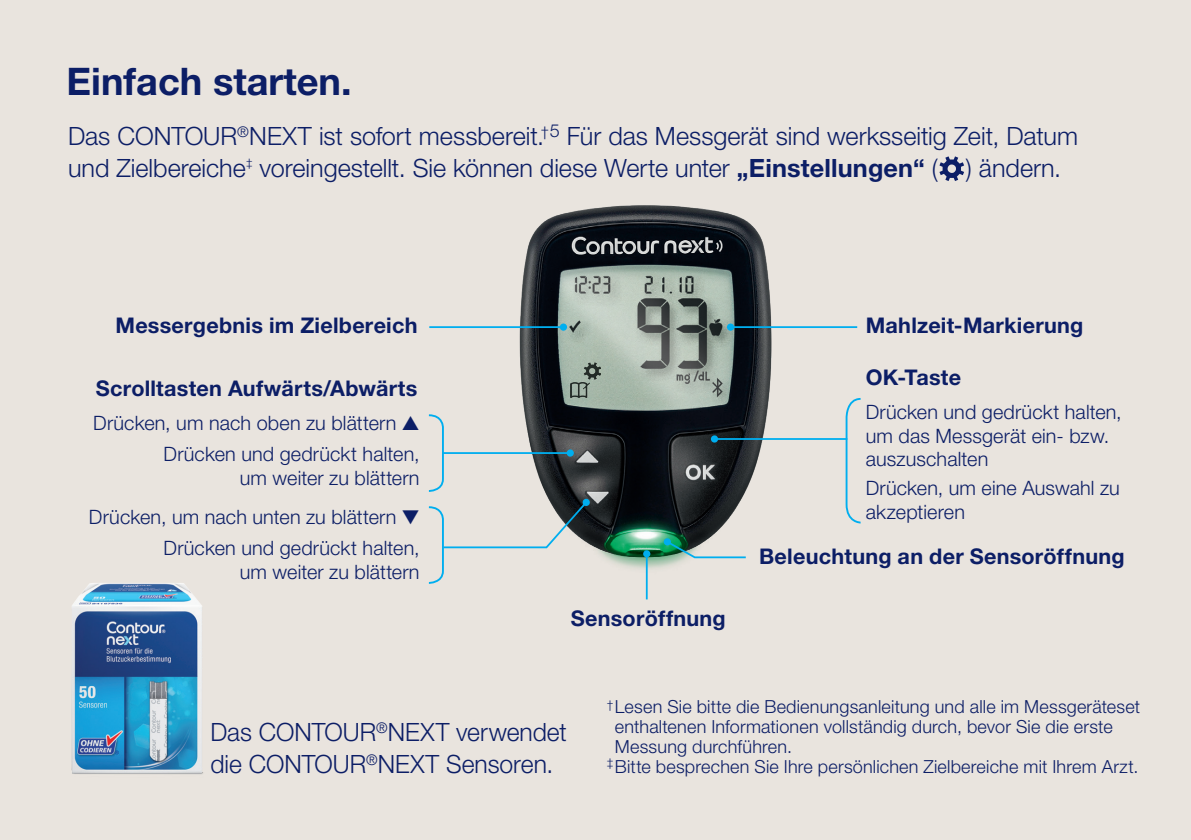
<style>
.page{position:relative;width:1191px;height:840px;background:#fff}
.page>*{position:absolute;margin:0;border:0;box-sizing:border-box;transform-origin:0 0}
.t1{font:700 38px "Helvetica Neue LT Std";color:#0c1e66}
.t2{font:300 25.2px/31.8px "Helvetica Neue LT Std";color:#0c1e66}
.t3{font:700 21.6px "Helvetica Neue LT Std";letter-spacing:.01em;color:#0c1e66}
.t4{font:300 19.8px/23.8px "Helvetica Neue LT Std";letter-spacing:.005em;color:#0c1e66;text-align:right}
.t5{font:300 18px "Helvetica Neue LT Std";letter-spacing:.01em;color:#0c1e66}
.s1{font-weight:700}
</style>
<div class="page">
<div style="left:0;top:0;width:1191px;height:839px;background:#e9e4de"></div>
<img style="left:490px;top:205px;width:320px;height:395px">
<svg style="left:939px;top:156px;width:25px;height:25px"></svg>
<svg style="left:428px;top:414px;width:17px;height:78px"></svg>
<svg style="left:428px;top:499px;width:161px;height:85px"></svg>
<svg style="left:582px;top:498px;width:8px;height:7px"></svg>
<hr style="left:442px;top:452px;width:128px;height:1px;background:#00aeef">
<div style="left:566px;top:449px;width:8px;height:7px;background:#00aeef;border-radius:50%"></div>
<hr style="left:429px;top:326px;width:134px;height:2px;background:#00aeef">
<div style="left:560px;top:323px;width:7px;height:7px;background:#00aeef;border-radius:50%"></div>
<hr style="left:730px;top:326px;width:127px;height:2px;background:#00aeef">
<div style="left:727px;top:323px;width:7px;height:7px;background:#00aeef;border-radius:50%"></div>
<svg style="left:665px;top:539px;width:82px;height:20px"></svg>
<div style="left:664px;top:538px;width:7px;height:7px;background:#00aeef;border-radius:50%"></div>
<hr style="left:646px;top:553px;width:1px;height:46px;background:#00aeef">
<div style="left:643px;top:550px;width:7px;height:7px;background:#00aeef;border-radius:50%"></div>
<img style="left:571px;top:362px;width:29px;height:35px">
<img style="left:71px;top:583px;width:132px;height:192px">
<svg style="left:844px;top:398px;width:17px;height:126px"></svg>
<hr style="left:714px;top:438px;width:133px;height:1px;background:#00aeef">
<div style="left:711px;top:435px;width:7px;height:7px;background:#00aeef;border-radius:50%"></div>
<h1 class="t1" style="left:67px;top:58px;width:286px">Einfach starten.</h1>
<p class="t2" style="left:68px;top:120px;width:1011px">Das CONTOUR<sup>®</sup>NEXT ist sofort messbereit.<sup>†</sup><sup>5</sup> Für das Messgerät sind werksseitig Zeit, Datum und Zielbereiche<sup>‡</sup> voreingestellt. Sie können diese Werte unter <span class="s1">„Einstellungen“</span> ( ) ändern.</p>
<p class="t3" style="left:115px;top:312px;width:303px">Messergebnis im Zielbereich</p>
<p class="t3" style="left:96px;top:374px;width:323px">Scrolltasten Aufwärts/Abwärts</p>
<p class="t4" style="left:93px;top:406px;width:328px;line-height:31.4px">Drücken, um nach oben zu blättern ▲<br>Drücken und gedrückt halten,</p>
<p class="t4" style="left:240px;top:465px;width:181px">um weiter zu blättern</p>
<p class="t4" style="left:89px;top:500px;width:332px;line-height:31.4px">Drücken, um nach unten zu blättern ▼<br>Drücken und gedrückt halten,</p>
<p class="t4" style="left:240px;top:559px;width:181px">um weiter zu blättern</p>
<p class="t3" style="left:571px;top:604px;width:156px">Sensoröffnung</p>
<p class="t3" style="left:865px;top:312px;width:219px">Mahlzeit-Markierung</p>
<p class="t3" style="left:865px;top:363px;width:97px">OK-Taste</p>
<p class="t4" style="left:865px;top:399px;width:257px;text-align:left">Drücken und gedrückt halten, um das Messgerät ein- bzw. auszuschalten</p>
<p class="t4" style="left:865px;top:475px;width:256px;text-align:left">Drücken, um eine Auswahl zu akzeptieren</p>
<p class="t3" style="left:759px;top:543px;width:367px">Beleuchtung an der Sensoröffnung</p>
<p class="t2" style="left:210px;top:715px;width:358px">Das CONTOUR<sup>®</sup>NEXT verwendet die CONTOUR<sup>®</sup>NEXT Sensoren.</p>
<p class="t5" style="left:607px;top:695px;width:535px"><sup>†</sup>Lesen Sie bitte die Bedienungsanleitung und alle im Messgeräteset</p>
<p class="t5" style="left:615px;top:715px;width:499px">enthaltenen Informationen vollständig durch, bevor Sie die erste</p>
<p class="t5" style="left:615px;top:735px;width:179px">Messung durchführen.</p>
<p class="t5" style="left:607px;top:755px;width:533px"><sup>‡</sup>Bitte besprechen Sie Ihre persönlichen Zielbereiche mit Ihrem Arzt.</p>
</div>
